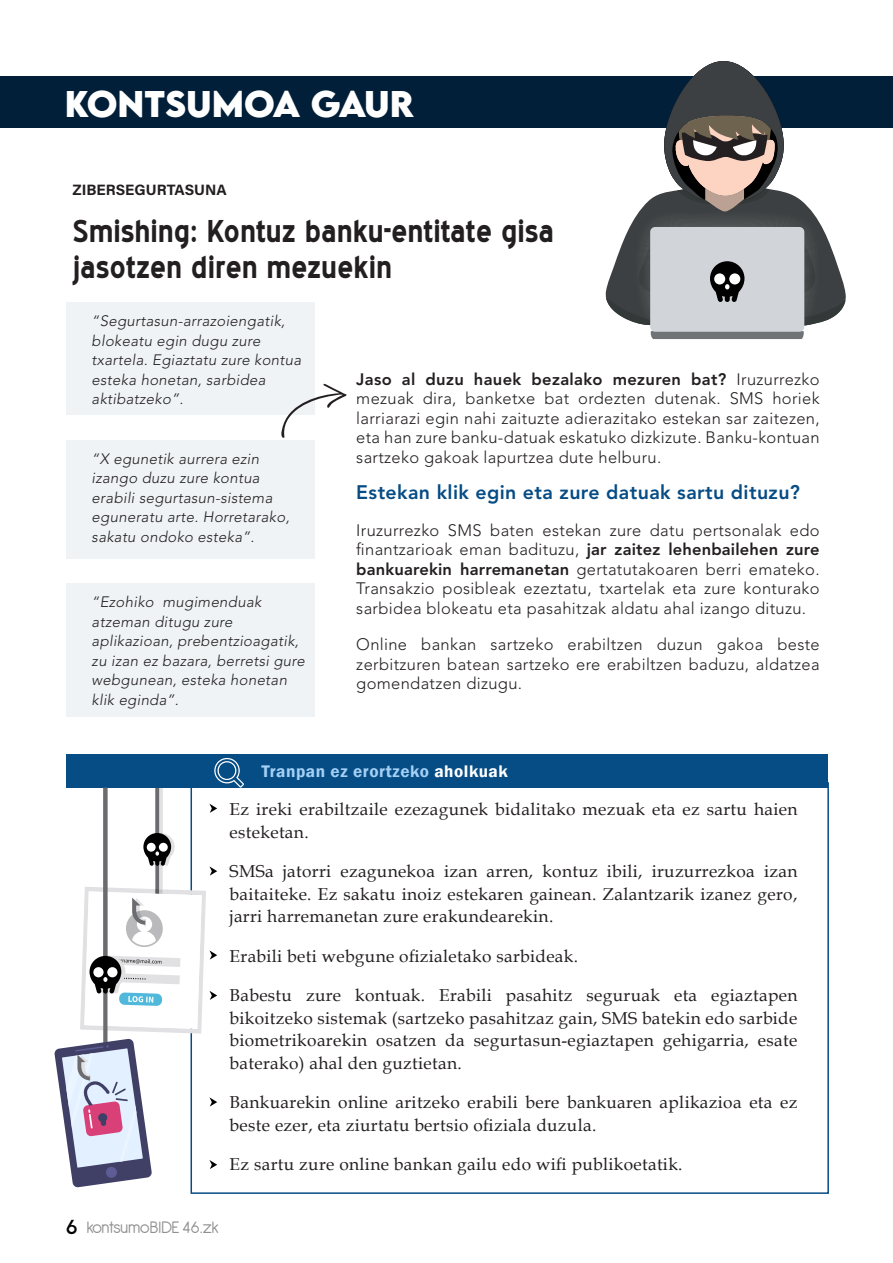
<style>
.page{position:relative;width:893px;height:1263px;background:#fff}
.page>*{position:absolute;margin:0;border:0;box-sizing:border-box;transform-origin:0 0}
.t1{font:700 33px "LEMONMILK";color:#fff}
.t2{font:700 30px/36px "Blue Highway";color:#231f20}
.t3{font:800 19.5px "Avenir LT Std";letter-spacing:.02em;color:#064c85}
.t4{font:18px "Antipasto";letter-spacing:-.03em;color:#231f20}
.t5{font:18px "LEMONMILK";color:#000001}
.t6{font:17.25px/22.5px "Book Antiqua";letter-spacing:.02em;color:#231f20}
.t7{font:600 17.25px "Franklin Gothic";letter-spacing:.03em;color:#a4d0f5}
.t8{font:300 16.5px/19.5px "Avenir LT Std";letter-spacing:.02em;color:#231f20;text-align:justify}
.t9{font:italic 300 15px/19.5px "Avenir LT Std";letter-spacing:.02em;color:#231f20}
.t10{font:15px "Acumin Variable Concept";color:#231f20}
.s1{font-weight:800}
.s2{color:#fff}
</style>
<div class="page">
<div style="left:0;top:76px;width:893px;height:52px;background:#011f38"></div>
<div style="left:66px;top:302px;width:249px;height:113px;background:#eff3f6"></div>
<div style="left:66px;top:440px;width:249px;height:118px;background:#eff3f6"></div>
<div style="left:66px;top:583px;width:249px;height:134px;background:#eff3f6"></div>
<svg style="left:281px;top:384px;width:66px;height:54px"></svg>
<svg style="left:606px;top:61px;width:239px;height:278px"></svg>
<div style="left:66px;top:754px;width:762px;height:33px;background:#064c85"></div>
<svg style="left:54px;top:758px;width:190px;height:429px"></svg>
<h1 class="t1" style="left:65px;top:86px;width:351px">KONTSUMOA GAUR</h1>
<p class="t10" style="left:73px;top:184px;width:156px">ZIBERSEGURTASUNA</p>
<h2 class="t2" style="left:73px;top:216px;width:483px">Smishing: Kontuz banku-entitate gisa jasotzen diren mezuekin</h2>
<p class="t9" style="left:92px;top:313px;width:211px">“Segurtasun-arrazoiengatik, blokeatu egin dugu zure txartela. Egiaztatu zure kontua esteka honetan, sarbidea aktibatzeko”.</p>
<p class="t9" style="left:92px;top:450px;width:199px">“X egunetik aurrera ezin izango duzu zure kontua erabili segurtasun-sistema eguneratu arte. Horretarako, sakatu ondoko esteka”.</p>
<p class="t9" style="left:92px;top:594px;width:215px">“Ezohiko mugimenduak atzeman ditugu zure aplikazioan, prebentzioagatik, zu izan ez bazara, berretsi gure webgunean, esteka honetan klik eginda”.</p>
<p class="t8" style="left:356px;top:370px;width:465px"><span class="s1">Jaso al duzu hauek bezalako mezuren bat?</span> Iruzurrezko mezuak dira, banketxe bat ordezten dutenak. SMS horiek larriarazi egin nahi zaituzte adierazitako estekan sar zaitezen, eta han zure banku-datuak eskatuko dizkizute. Banku-kontuan sartzeko gakoak lapurtzea dute helburu.</p>
<p class="t3" style="left:356px;top:482px;width:445px">Estekan klik egin eta zure datuak sartu dituzu?</p>
<p class="t8" style="left:356px;top:521px;width:465px">Iruzurrezko SMS baten estekan zure datu pertsonalak edo finantzarioak eman badituzu, <span class="s1">jar zaitez lehenbailehen zure bankuarekin harremanetan</span> gertatutakoaren berri emateko.<br>Transakzio posibleak ezeztatu, txartelak eta zure konturako sarbidea blokeatu eta pasahitzak aldatu ahal izango dituzu.</p>
<p class="t8" style="left:356px;top:636px;width:465px">Online bankan sartzeko erabiltzen duzun gakoa beste zerbitzuren batean sartzeko ere erabiltzen baduzu, aldatzea gomendatzen dizugu.</p>
<p class="t7" style="left:262px;top:764px;width:248px">Tranpan ez erortzeko <span class="s2">aholkuak</span></p>
<p class="t6" style="left:230px;top:800px;width:569px">Ez ireki erabiltzaile ezezagunek bidalitako mezuak eta ez sartu haien esteketan.</p>
<p class="t6" style="left:230px;top:862px;width:569px;text-align:justify">SMSa jatorri ezagunekoa izan arren, kontuz ibili, iruzurrezkoa izan baitaiteke. Ez sakatu inoiz estekaren gainean. Zalantzarik izanez gero, jarri harremanetan zure erakundearekin.</p>
<p class="t6" style="left:230px;top:944px;width:350px">Erabili beti webgune ofizialetako sarbideak.</p>
<p class="t6" style="left:230px;top:986px;width:569px;text-align:justify">Babestu zure kontuak. Erabili pasahitz seguruak eta egiaztapen bikoitzeko sistemak (sartzeko pasahitzaz gain, SMS batekin edo sarbide biometrikoarekin osatzen da segurtasun-egiaztapen gehigarria, esate baterako) ahal den guztietan.</p>
<p class="t6" style="left:230px;top:1093px;width:569px">Bankuarekin online aritzeko erabili bere bankuaren aplikazioa eta ez beste ezer, eta ziurtatu bertsio ofiziala duzula.</p>
<p class="t6" style="left:230px;top:1153px;width:454px">Ez sartu zure online bankan gailu edo wifi publikoetatik.</p>
<p class="t5" style="left:66px;top:1217px;width:13px">6</p>
<p class="t4" style="left:86px;top:1216px;width:134px">kontsumoBIDE 46.zk</p>
</div>
